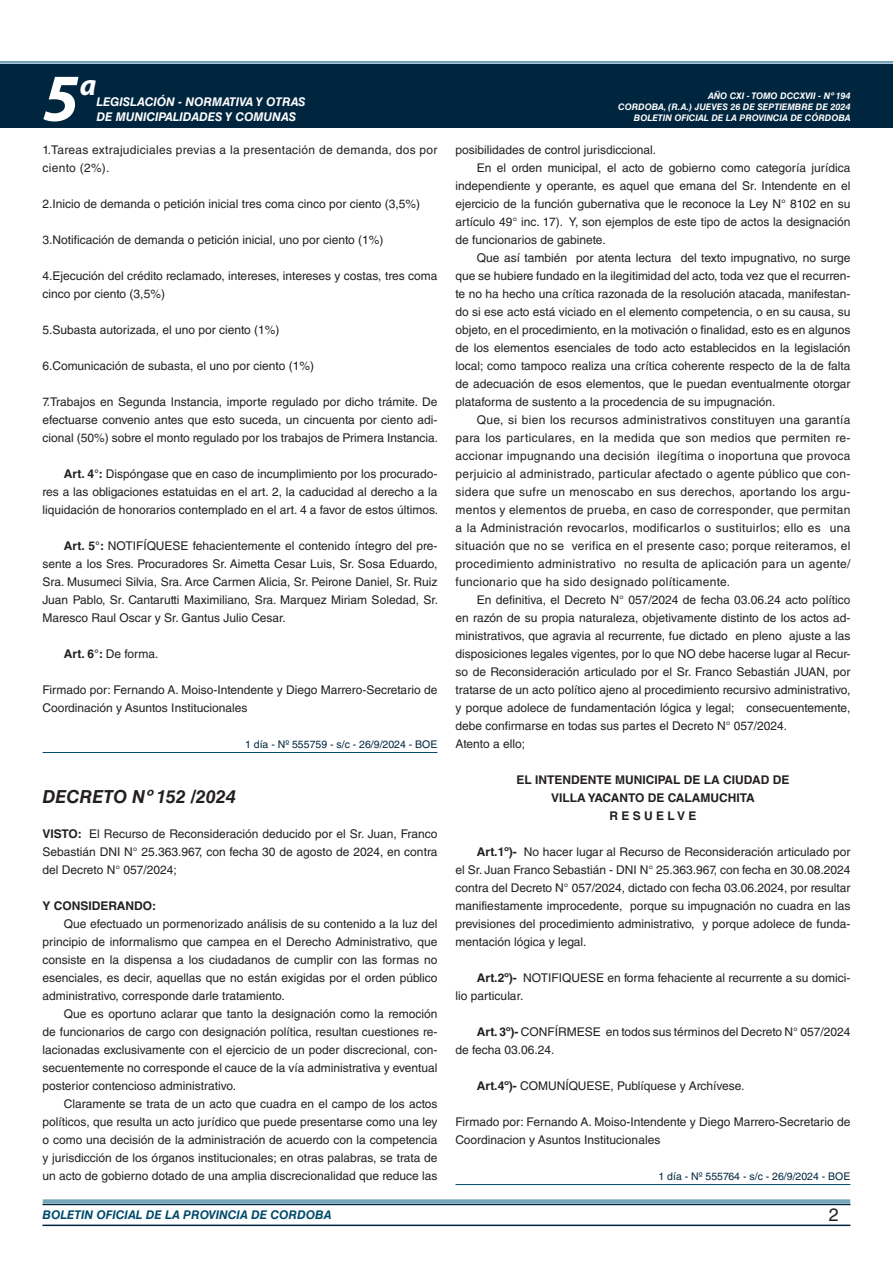
<style>
.page{position:relative;width:893px;height:1263px;background:#fff}
.page>*{position:absolute;margin:0;border:0;box-sizing:border-box;transform-origin:0 0}
.t1{font:italic 700 67.5px "Myriad Pro";color:#fff}
.t2{font:italic 700 30px "Myriad Pro";color:#fff}
.NOMBRE_DE_MINISTERIO{font:italic 700 18px "Helvetica LT Std";color:#231f20}
.t3{font:18px "Helvetica LT Std";color:#231f20}
.TEXTO_BASE{font:12px/18px "Helvetica LT Std";color:#231f20;text-align:justify}
.TEXTO_BASE-2{font:12px/18px "Helvetica LT Std";letter-spacing:.025em;color:#231f20}
.RESUELVE{font:700 12px "Helvetica LT Std";color:#231f20}
.t4{font:italic 700 12px "Helvetica LT Std";color:#fff}
.t5{font:italic 700 12px "Helvetica LT Std";color:#004b6c}
.TEXTO_BASE-3{font:700 12px "Helvetica LT Std";color:#231f20}
.FECHA_DE_VENCIMIENTO{font:10.5px "Helvetica LT Std";color:#00263f}
.t6{font:italic 700 9px/10.8px "Helvetica LT Std";color:#fff;text-align:right}
.s1{font-weight:700}
</style>
<div class="page">
<div style="left:0;top:61px;width:893px;height:6px;background:#fff;opacity:.75"></div>
<div style="left:0;top:64px;width:893px;height:64px;background:#00263f"></div>
<hr style="left:43px;top:1224px;width:807px;height:2px;background:#00263f">
<div style="left:42px;top:1198px;width:809px;height:8px;background:#fff;opacity:.75"></div>
<hr style="left:43px;top:752px;width:394px;height:1px;background:#004b6c">
<hr style="left:455px;top:1184px;width:395px;height:1px;background:#004b6c">
<h1 class="t1" style="left:43px;top:54px;width:38px">5</h1>
<h2 class="t2" style="left:80px;top:66px;width:18px">a</h2>
<p class="t4" style="left:96px;top:95px;width:211px">LEGISLACIÓN - NORMATIVA Y OTRAS</p>
<p class="t4" style="left:96px;top:109px;width:201px">DE MUNICIPALIDADES Y COMUNAS</p>
<p class="TEXTO_BASE-2" style="left:43px;top:141px;width:396px">1.Tareas extrajudiciales previas a la presentación de demanda, dos por ciento (2%).</p>
<p class="TEXTO_BASE" style="left:43px;top:195px;width:379px">2.Inicio de demanda o petición inicial tres coma cinco por ciento (3,5%)</p>
<p class="TEXTO_BASE" style="left:43px;top:231px;width:343px">3.Notificación de demanda o petición inicial, uno por ciento (1%)</p>
<p class="TEXTO_BASE" style="left:43px;top:267px;width:396px">4.Ejecución del crédito reclamado, intereses, intereses y costas, tres coma cinco por ciento (3,5%)</p>
<p class="TEXTO_BASE" style="left:43px;top:321px;width:239px">5.Subasta autorizada, el uno por ciento (1%)</p>
<p class="TEXTO_BASE" style="left:43px;top:357px;width:273px">6.Comunicación de subasta, el uno por ciento (1%)</p>
<p class="TEXTO_BASE" style="left:43px;top:393px;width:397px">7.Trabajos en Segunda Instancia, importe regulado por dicho trámite. De efectuarse convenio antes que esto suceda, un cincuenta por ciento adi&shy;cional (50%) sobre el monto regulado por los trabajos de Primera Instancia.</p>
<p class="TEXTO_BASE" style="left:43px;top:465px;width:397px;text-indent:21px"><span class="s1">Art. 4°:</span> Dispóngase que en caso de incumplimiento por los procurado&shy;res a las obligaciones estatuidas en el art. 2, la caducidad al derecho a la liquidación de honorarios contemplado en el art. 4 a favor de estos últimos.</p>
<p class="TEXTO_BASE" style="left:43px;top:537px;width:397px;text-indent:21px"><span class="s1">Art. 5°:</span> NOTIFÍQUESE fehacientemente el contenido íntegro del pre&shy;sente a los Sres. Procuradores Sr. Aimetta Cesar Luis, Sr. Sosa Eduardo, Sra. Musumeci Silvia, Sra. Arce Carmen Alicia, Sr. Peirone Daniel, Sr. Ruiz Juan Pablo, Sr. Cantarutti Maximiliano, Sra. Marquez Miriam Soledad, Sr.<br>Maresco Raul Oscar y Sr. Gantus Julio Cesar.</p>
<p class="TEXTO_BASE" style="left:64px;top:645px;width:96px"><span class="s1">Art. 6°:</span> De forma.</p>
<p class="TEXTO_BASE" style="left:43px;top:681px;width:396px">Firmado por: Fernando A. Moiso-Intendente y Diego Marrero-Secretario de<br>Coordinación y Asuntos Institucionales</p>
<p class="FECHA_DE_VENCIMIENTO" style="left:245px;top:738px;width:194px">1 día - Nº 555759 - s/c - 26/9/2024 - BOE</p>
<p class="NOMBRE_DE_MINISTERIO" style="left:43px;top:786px;width:195px">DECRETO Nº 152 /2024</p>
<p class="TEXTO_BASE" style="left:43px;top:825px;width:396px"><span class="s1">VISTO:</span> El Recurso de Reconsideración deducido por el Sr. Juan, Franco Sebastián DNI N° 25.363.967, con fecha 30 de agosto de 2024, en contra del Decreto N° 057/2024;</p>
<p class="TEXTO_BASE-3" style="left:43px;top:898px;width:115px">Y CONSIDERANDO:</p>
<p class="TEXTO_BASE" style="left:43px;top:915px;width:396px;text-indent:21px">Que efectuado un pormenorizado análisis de su contenido a la luz del principio de informalismo que campea en el Derecho Administrativo, que consiste en la dispensa a los ciudadanos de cumplir con las formas no esenciales, es decir, aquellas que no están exigidas por el orden público administrativo, corresponde darle tratamiento.</p>
<p class="TEXTO_BASE" style="left:43px;top:1005px;width:396px;text-indent:21px">Que es oportuno aclarar que tanto la designación como la remoción de funcionarios de cargo con designación política, resultan cuestiones re&shy;lacionadas exclusivamente con el ejercicio de un poder discrecional, con&shy;secuentemente no corresponde el cauce de la vía administrativa y eventual posterior contencioso administrativo.</p>
<p class="TEXTO_BASE" style="left:43px;top:1095px;width:396px;text-indent:21px">Claramente se trata de un acto que cuadra en el campo de los actos políticos, que resulta un acto jurídico que puede presentarse como una ley o como una decisión de la administración de acuerdo con la competencia y jurisdicción de los órganos institucionales; en otras palabras, se trata de un acto de gobierno dotado de una amplia discrecionalidad que reduce las</p>
<p class="t6" style="left:618px;top:91px;width:234px">AÑO CXI - TOMO DCCXVII - Nº 194<br>CORDOBA, (R.A.) JUEVES 26 DE SEPTIEMBRE DE 2024<br>BOLETIN OFICIAL DE LA PROVINCIA DE CÓRDOBA</p>
<p class="TEXTO_BASE" style="left:455px;top:141px;width:202px">posibilidades de control jurisdiccional.</p>
<p class="TEXTO_BASE" style="left:455px;top:159px;width:396px;text-indent:21px">En el orden municipal, el acto de gobierno como categoría jurídica independiente y operante, es aquel que emana del Sr. Intendente en el ejercicio de la función gubernativa que le reconoce la Ley N° 8102 en su artículo 49° inc. 17). Y, son ejemplos de este tipo de actos la designación de funcionarios de gabinete.</p>
<p class="TEXTO_BASE" style="left:455px;top:249px;width:396px;text-indent:21px">Que así también por atenta lectura del texto impugnativo, no surge que se hubiere fundado en la ilegitimidad del acto, toda vez que el recurren&shy;te no ha hecho una crítica razonada de la resolución atacada, manifestan&shy;do si ese acto está viciado en el elemento competencia, o en su causa, su objeto, en el procedimiento, en la motivación o finalidad, esto es en algunos de los elementos esenciales de todo acto establecidos en la legislación local; como tampoco realiza una crítica coherente respecto de la de falta de adecuación de esos elementos, que le puedan eventualmente otorgar plataforma de sustento a la procedencia de su impugnación.</p>
<p class="TEXTO_BASE" style="left:455px;top:411px;width:396px;text-indent:21px">Que, si bien los recursos administrativos constituyen una garantía para los particulares, en la medida que son medios que permiten re&shy;accionar impugnando una decisión ilegítima o inoportuna que provoca perjuicio al administrado, particular afectado o agente público que con&shy;sidera que sufre un menoscabo en sus derechos, aportando los argu&shy;mentos y elementos de prueba, en caso de corresponder, que permitan a la Administración revocarlos, modificarlos o sustituirlos; ello es una situación que no se verifica en el presente caso; porque reiteramos, el procedimiento administrativo no resulta de aplicación para un agente/ funcionario que ha sido designado políticamente.</p>
<p class="TEXTO_BASE" style="left:455px;top:591px;width:396px;text-indent:21px">En definitiva, el Decreto N° 057/2024 de fecha 03.06.24 acto político en razón de su propia naturaleza, objetivamente distinto de los actos ad&shy;ministrativos, que agravia al recurrente, fue dictado en pleno ajuste a las disposiciones legales vigentes, por lo que NO debe hacerse lugar al Recur&shy;so de Reconsideración articulado por el Sr. Franco Sebastián JUAN, por tratarse de un acto político ajeno al procedimiento recursivo administrativo, y porque adolece de fundamentación lógica y legal; consecuentemente, debe confirmarse en todas sus partes el Decreto N° 057/2024.</p>
<p class="TEXTO_BASE" style="left:455px;top:735px;width:71px">Atento a ello;</p>
<p class="RESUELVE" style="left:516px;top:772px;width:274px">EL INTENDENTE MUNICIPAL DE LA CIUDAD DE</p>
<p class="RESUELVE" style="left:551px;top:790px;width:205px">VILLA YACANTO DE CALAMUCHITA</p>
<p class="RESUELVE" style="left:609px;top:808px;width:89px">R E S U E L V E</p>
<p class="TEXTO_BASE" style="left:455px;top:843px;width:396px;text-indent:21px"><span class="s1">Art.1º)-</span> No hacer lugar al Recurso de Reconsideración articulado por el Sr. Juan Franco Sebastián - DNI N° 25.363.967, con fecha en 30.08.2024 contra del Decreto N° 057/2024, dictado con fecha 03.06.2024, por resultar manifiestamente improcedente, porque su impugnación no cuadra en las previsiones del procedimiento administrativo, y porque adolece de funda&shy;mentación lógica y legal.</p>
<p class="TEXTO_BASE" style="left:455px;top:969px;width:396px;text-indent:21px"><span class="s1">Art.2º)-</span> NOTIFIQUESE en forma fehaciente al recurrente a su domici&shy;lio particular.</p>
<p class="TEXTO_BASE" style="left:455px;top:1023px;width:396px;text-indent:21px"><span class="s1">Art. 3º)-</span> CONFÍRMESE en todos sus términos del Decreto N° 057/2024 de fecha 03.06.24.</p>
<p class="TEXTO_BASE" style="left:477px;top:1077px;width:269px"><span class="s1">Art.4º)-</span> COMUNÍQUESE, Publíquese y Archívese.</p>
<p class="TEXTO_BASE" style="left:455px;top:1113px;width:396px">Firmado por: Fernando A. Moiso-Intendente y Diego Marrero-Secretario de<br>Coordinacion y Asuntos Institucionales</p>
<p class="FECHA_DE_VENCIMIENTO" style="left:658px;top:1170px;width:193px">1 día - Nº 555764 - s/c - 26/9/2024 - BOE</p>
<p class="t5" style="left:43px;top:1208px;width:290px">BOLETIN OFICIAL DE LA PROVINCIA DE CORDOBA</p>
<p class="t3" style="left:829px;top:1204px;width:12px">2</p>
</div>
